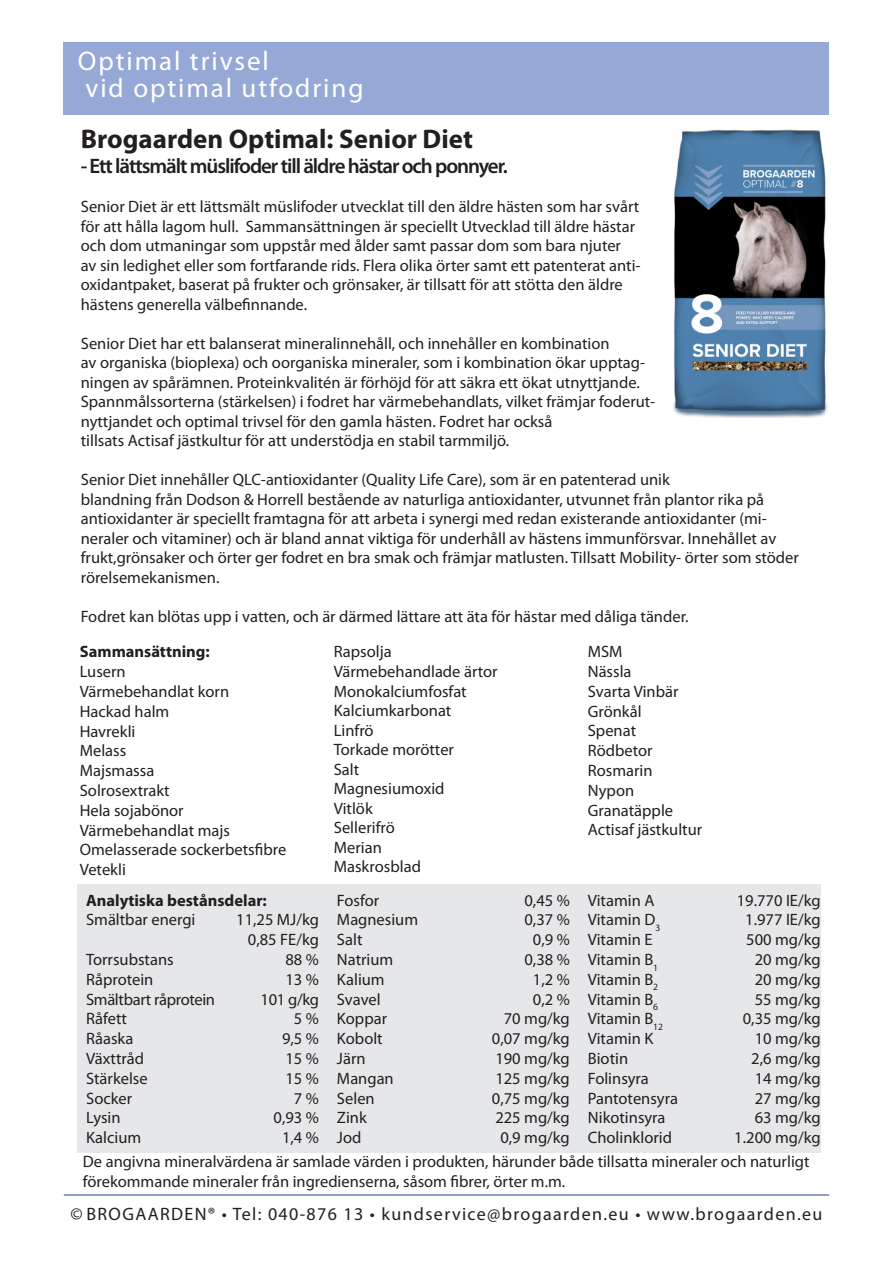
<style>
.page{position:relative;width:893px;height:1263px;background:#fff}
.page>*{position:absolute;margin:0;border:0;box-sizing:border-box;transform-origin:0 0}
.t1{font:27px/27px "Myriad Pro";letter-spacing:.07em;color:#fff}
.t2{font:700 27px "Myriad Pro";color:#231f20}
.t3{font:600 21px "Myriad Pro";letter-spacing:-.05em;color:#231f20}
.t4{font:18px "Myriad Pro";letter-spacing:.075em;color:#231f20}
.t5{font:16.5px/19.5px "Myriad Pro";color:#231f20}
.t6{font:700 16.5px "Myriad Pro";color:#231f20}
.t7{font:16.5px "Myriad Pro";letter-spacing:-.02em;color:#231f20}
</style>
<div class="page">
<div style="left:64px;top:43px;width:765px;height:72px;background:#96a9d6"></div>
<hr style="left:64px;top:1194px;width:765px;height:1px;background:#253f8e">
<img style="left:673px;top:129px;width:155px;height:288px">
<div style="left:78px;top:885px;width:743px;height:268px;background:#e6e7e9"></div>
<h1 class="t1" style="left:78px;top:47px;width:287px">Optimal trivsel<br>vid optimal utfodring</h1>
<h1 class="t2" style="left:81px;top:121px;width:394px">Brogaarden Optimal: Senior Diet</h1>
<p class="t3" style="left:81px;top:153px;width:429px">- Ett lättsmält müslifoder till äldre hästar och ponnyer.</p>
<p class="t5" style="left:81px;top:197px;width:561px">Senior Diet är ett lättsmält müslifoder utvecklat till den äldre hästen som har svårt för att hålla lagom hull. Sammansättningen är speciellt Utvecklad till äldre hästar och dom utmaningar som uppstår med ålder samt passar dom som bara njuter av sin ledighet eller som fortfarande rids. Flera olika örter samt ett patenterat anti&shy;oxidantpaket, baserat på frukter och grönsaker, är tillsatt för att stötta den äldre hästens generella välbefinnande.</p>
<p class="t5" style="left:81px;top:333px;width:576px">Senior Diet har ett balanserat mineralinnehåll, och innehåller en kombination<br>av organiska (bioplexa) och oorganiska mineraler, som i kombination ökar upptag&shy;ningen av spårämnen. Proteinkvalitén är förhöjd för att säkra ett ökat utnyttjande.<br>Spannmålssorterna (stärkelsen) i fodret har värmebehandlats, vilket främjar foderut&shy;nyttjandet och optimal trivsel för den gamla hästen. Fodret har också<br>tillsats Actisaf jästkultur för att understödja en stabil tarmmiljö.</p>
<p class="t5" style="left:81px;top:470px;width:720px">Senior Diet innehåller QLC-antioxidanter (Quality Life Care), som är en patenterad unik<br>blandning från Dodson &amp; Horrell bestående av naturliga antioxidanter, utvunnet från plantor rika på antioxidanter är speciellt framtagna för att arbeta i synergi med redan existerande antioxidanter (mi&shy;neraler och vitaminer) och är bland annat viktiga för underhåll av hästens immunförsvar. Innehållet av frukt,grönsaker och örter ger fodret en bra smak och främjar matlusten. Tillsatt Mobility- örter som stöder rörelsemekanismen.</p>
<p class="t5" style="left:81px;top:606px;width:609px">Fodret kan blötas upp i vatten, och är därmed lättare att äta för hästar med dåliga tänder.</p>
<p class="t6" style="left:80px;top:641px;width:132px">Sammansättning:</p>
<p class="t5" style="left:80px;top:661px;width:208px">Lusern<br>Värmebehandlat korn<br>Hackad halm<br>Havrekli<br>Melass<br>Majsmassa<br>Solrosextrakt<br>Hela sojabönor<br>Värmebehandlat majs<br>Omelasserade sockerbetsfibre<br>Vetekli</p>
<p class="t6" style="left:86px;top:889px;width:182px">Analytiska bestånsdelar:</p>
<p class="t5" style="left:86px;top:910px;width:111px">Smältbar energi</p>
<p class="t5" style="left:236px;top:910px;width:84px;text-align:right">11,25 MJ/kg<br>0,85 FE/kg</p>
<p class="t5" style="left:86px;top:949px;width:89px">Torrsubstans</p>
<p class="t5" style="left:285px;top:949px;width:35px">88 %</p>
<p class="t5" style="left:86px;top:969px;width:69px">Råprotein</p>
<p class="t5" style="left:285px;top:969px;width:35px">13 %</p>
<p class="t7" style="left:86px;top:989px;width:130px">Smältbart råprotein</p>
<p class="t5" style="left:261px;top:989px;width:60px">101 g/kg</p>
<p class="t5" style="left:86px;top:1009px;width:42px">Råfett</p>
<p class="t5" style="left:294px;top:1009px;width:27px">5 %</p>
<p class="t5" style="left:86px;top:1029px;width:49px">Råaska</p>
<p class="t5" style="left:282px;top:1029px;width:38px">9,5 %</p>
<p class="t5" style="left:86px;top:1048px;width:59px">Växttråd</p>
<p class="t5" style="left:285px;top:1048px;width:35px">15 %</p>
<p class="t5" style="left:86px;top:1068px;width:63px">Stärkelse</p>
<p class="t5" style="left:285px;top:1068px;width:35px">15 %</p>
<p class="t5" style="left:86px;top:1088px;width:48px">Socker</p>
<p class="t5" style="left:294px;top:1088px;width:27px">7 %</p>
<p class="t5" style="left:86px;top:1108px;width:36px">Lysin</p>
<p class="t5" style="left:274px;top:1108px;width:47px">0,93 %</p>
<p class="t5" style="left:86px;top:1128px;width:57px">Kalcium</p>
<p class="t5" style="left:282px;top:1128px;width:38px">1,4 %</p>
<p class="t5" style="left:334px;top:642px;width:165px">Rapsolja<br>Värmebehandlade ärtor<br>Monokalciumfosfat<br>Kalciumkarbonat<br>Linfrö<br>Torkade morötter<br>Salt<br>Magnesiumoxid<br>Vitlök<br>Sellerifrö<br>Merian<br>Maskrosblad</p>
<p class="t5" style="left:588px;top:642px;width:116px">MSM<br>Nässla<br>Svarta Vinbär<br>Grönkål<br>Spenat<br>Rödbetor<br>Rosmarin<br>Nypon<br>Granatäpple<br>Actisaf jästkultur</p>
<p class="t5" style="left:337px;top:890px;width:44px">Fosfor</p>
<p class="t5" style="left:524px;top:890px;width:47px">0,45 %</p>
<p class="t5" style="left:337px;top:910px;width:83px">Magnesium</p>
<p class="t5" style="left:524px;top:910px;width:47px">0,37 %</p>
<p class="t5" style="left:337px;top:930px;width:27px">Salt</p>
<p class="t5" style="left:533px;top:930px;width:38px">0,9 %</p>
<p class="t5" style="left:337px;top:949px;width:58px">Natrium</p>
<p class="t5" style="left:524px;top:949px;width:47px">0,38 %</p>
<p class="t5" style="left:337px;top:969px;width:49px">Kalium</p>
<p class="t5" style="left:533px;top:969px;width:38px">1,2 %</p>
<p class="t5" style="left:337px;top:989px;width:45px">Svavel</p>
<p class="t5" style="left:533px;top:989px;width:38px">0,2 %</p>
<p class="t5" style="left:337px;top:1009px;width:52px">Koppar</p>
<p class="t5" style="left:504px;top:1009px;width:68px">70 mg/kg</p>
<p class="t5" style="left:337px;top:1029px;width:47px">Kobolt</p>
<p class="t5" style="left:492px;top:1029px;width:79px">0,07 mg/kg</p>
<p class="t5" style="left:337px;top:1048px;width:30px">Järn</p>
<p class="t5" style="left:495px;top:1048px;width:76px">190 mg/kg</p>
<p class="t5" style="left:337px;top:1068px;width:58px">Mangan</p>
<p class="t5" style="left:495px;top:1068px;width:76px">125 mg/kg</p>
<p class="t5" style="left:337px;top:1088px;width:39px">Selen</p>
<p class="t5" style="left:492px;top:1088px;width:79px">0,75 mg/kg</p>
<p class="t5" style="left:337px;top:1108px;width:31px">Zink</p>
<p class="t5" style="left:495px;top:1108px;width:76px">225 mg/kg</p>
<p class="t5" style="left:337px;top:1128px;width:26px">Jod</p>
<p class="t5" style="left:500px;top:1128px;width:71px">0,9 mg/kg</p>
<p class="t5" style="left:588px;top:890px;width:68px">Vitamin A</p>
<p class="t5" style="left:737px;top:890px;width:85px">19.770 IE/kg</p>
<p class="t5" style="left:588px;top:910px;width:74px">Vitamin D<sub>3</sub></p>
<p class="t5" style="left:745px;top:910px;width:77px">1.977 IE/kg</p>
<p class="t5" style="left:588px;top:930px;width:66px">Vitamin E</p>
<p class="t5" style="left:746px;top:930px;width:76px">500 mg/kg</p>
<p class="t5" style="left:588px;top:949px;width:72px">Vitamin B<sub>1</sub></p>
<p class="t5" style="left:755px;top:949px;width:68px">20 mg/kg</p>
<p class="t5" style="left:588px;top:969px;width:72px">Vitamin B<sub>2</sub></p>
<p class="t5" style="left:755px;top:969px;width:68px">20 mg/kg</p>
<p class="t5" style="left:588px;top:989px;width:72px">Vitamin B<sub>6</sub></p>
<p class="t5" style="left:755px;top:989px;width:68px">55 mg/kg</p>
<p class="t5" style="left:588px;top:1009px;width:77px">Vitamin B<sub>12</sub></p>
<p class="t5" style="left:743px;top:1009px;width:79px">0,35 mg/kg</p>
<p class="t5" style="left:588px;top:1029px;width:67px">Vitamin K</p>
<p class="t5" style="left:755px;top:1029px;width:68px">10 mg/kg</p>
<p class="t5" style="left:588px;top:1048px;width:42px">Biotin</p>
<p class="t5" style="left:751px;top:1048px;width:71px">2,6 mg/kg</p>
<p class="t5" style="left:588px;top:1068px;width:63px">Folinsyra</p>
<p class="t5" style="left:755px;top:1068px;width:68px">14 mg/kg</p>
<p class="t5" style="left:588px;top:1088px;width:92px">Pantotensyra</p>
<p class="t5" style="left:755px;top:1088px;width:68px">27 mg/kg</p>
<p class="t5" style="left:588px;top:1108px;width:79px">Nikotinsyra</p>
<p class="t5" style="left:755px;top:1108px;width:68px">63 mg/kg</p>
<p class="t5" style="left:588px;top:1128px;width:86px">Cholinklorid</p>
<p class="t5" style="left:734px;top:1128px;width:88px">1.200 mg/kg</p>
<p class="t5" style="left:83px;top:1151px;width:728px">De angivna mineralvärdena är samlade värden i produkten, härunder både tillsatta mineraler och naturligt förekommande mineraler från ingredienserna, såsom fibrer, örter m.m.</p>
<p class="t4" style="left:70px;top:1202px;width:754px">© BROGAARDEN® • Tel: 040-876 13 • kundservice@brogaarden.eu • www.brogaarden.eu</p>
</div>
